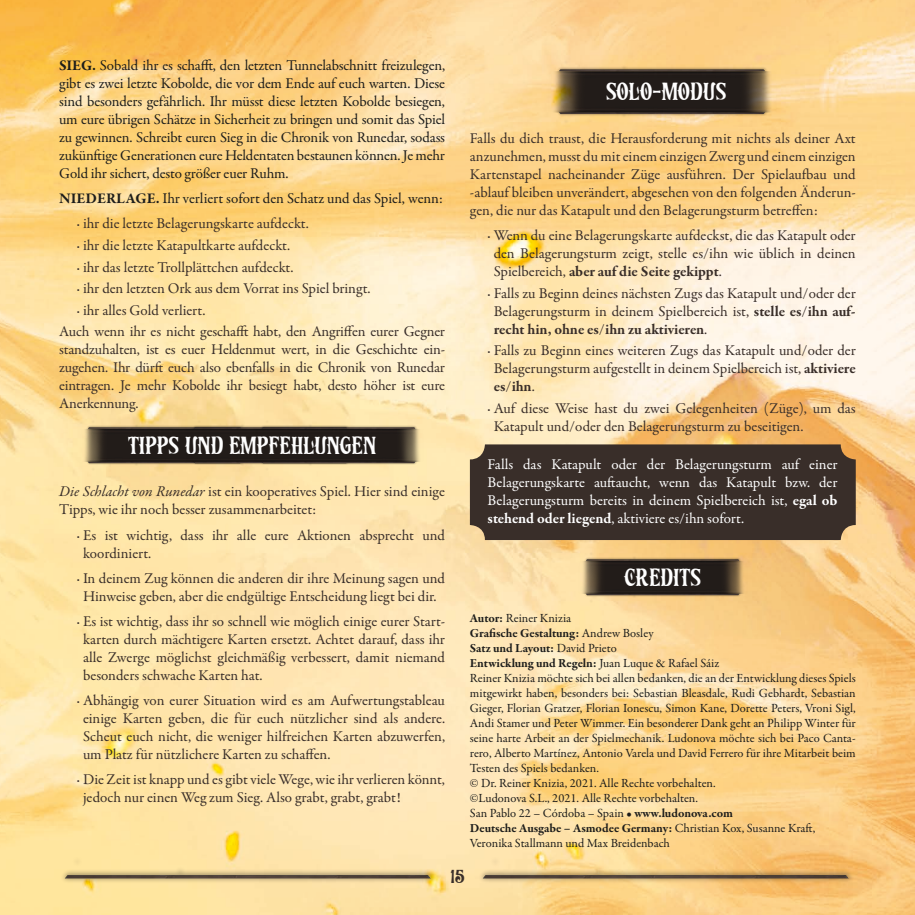
<style>
.page{position:relative;width:915px;height:915px;background:#fff}
.page>*{position:absolute;margin:0;border:0;box-sizing:border-box;transform-origin:0 0}
.Überschrift_1__Banne{font:22.5px "Cageworld";color:#fff}
.t1{font:17.5px "Cageworld";color:#392e29}
.Texto{font:15px/18px "Garamond Premr Pro";color:#392e29;text-align:justify}
.Texto-2{font:15px/18px "Garamond Premr Pro";letter-spacing:-.01em;color:#1d1d1b;text-align:justify}
.Fließtext{font:15px/18px "Garamond Premr Pro";letter-spacing:-.005em;color:#392e29;text-align:justify}
.Text_im_braunen_Kast{font:15px/18px "Garamond Premr Pro";color:#fff;text-align:justify}
.Texto-3{font:12.5px/15px "Garamond Premr Pro";color:#1d1d1b;text-align:justify}
.Texto-4{font:700 12.5px "Garamond Premr Pro";letter-spacing:-.005em;color:#1d1d1b}
.s1{font-weight:700}
.s2{font-style:italic}
.s3{font-weight:400}
</style>
<div class="page">
<img style="left:0;top:0;width:914px;height:914px">
<img style="left:59px;top:854px;width:378px;height:60px">
<img style="left:477px;top:854px;width:378px;height:60px">
<img style="left:80px;top:420px;width:106px;height:51px">
<img style="left:186px;top:420px;width:68px;height:51px">
<img style="left:254px;top:420px;width:170px;height:51px">
<img style="left:548px;top:59px;width:229px;height:66px">
<div style="left:469px;top:444px;width:386px;height:96px;background:#392e29;border-radius:15px"></div>
<img style="left:577px;top:551px;width:171px;height:52px">
<p class="Texto-2" style="left:59px;top:57px;width:387px"><span class="s1">SIEG.</span> Sobald ihr es schafft, den letzten Tunnelabschnitt freizulegen, gibt es zwei letzte Kobolde, die vor dem Ende auf euch warten. Diese sind besonders gefährlich. Ihr müsst diese letzten Kobolde besiegen, um eure übrigen Schätze in Sicherheit zu bringen und somit das Spiel zu gewinnen. Schreibt euren Sieg in die Chronik von Runedar, sodass zukünftige Generationen eure Heldentaten bestaunen können. Je mehr Gold ihr sichert, desto größer euer Ruhm.</p>
<p class="Texto-2" style="left:59px;top:190px;width:385px"><span class="s1">NIEDERLAGE.</span> Ihr verliert sofort den Schatz und das Spiel, wenn:</p>
<p class="Texto" style="left:77px;top:215px;width:233px">· ihr die letzte Belagerungskarte aufdeckt.</p>
<p class="Texto" style="left:77px;top:236px;width:214px">· ihr die letzte Katapultkarte aufdeckt.</p>
<p class="Texto" style="left:77px;top:258px;width:218px">· ihr das letzte Trollplättchen aufdeckt.</p>
<p class="Texto" style="left:77px;top:279px;width:295px">· ihr den letzten Ork aus dem Vorrat ins Spiel bringt.</p>
<p class="Texto" style="left:77px;top:301px;width:130px">· ihr alles Gold verliert.</p>
<p class="Texto" style="left:59px;top:323px;width:387px">Auch wenn ihr es nicht geschafft habt, den Angriffen eurer Gegner standzuhalten, ist es euer Heldenmut wert, in die Geschichte ein&shy;zugehen. Ihr dürft euch also ebenfalls in die Chronik von Runedar eintragen. Je mehr Kobolde ihr besiegt habt, desto höher ist eure Anerkennung.</p>
<p class="Überschrift_1__Banne" style="left:128px;top:434px;width:250px">TIPPS UND EMPFEHLUNGEN</p>
<p class="Texto" style="left:59px;top:483px;width:387px"><span class="s2">Die Schlacht von Runedar</span> ist ein kooperatives Spiel. Hier sind einige<br>Tipps, wie ihr noch besser zusammenarbeitet:</p>
<p class="Texto" style="left:83px;top:526px;width:363px;text-indent:-6px">· Es ist wichtig, dass ihr alle eure Aktionen absprecht und koordiniert.</p>
<p class="Texto" style="left:77px;top:569px;width:369px;text-align:center">· In deinem Zug können die anderen dir ihre Meinung sagen und<br>Hinweise geben, aber die endgültige Entscheidung liegt bei dir.</p>
<p class="Texto" style="left:83px;top:612px;width:363px;text-indent:-6px">· Es ist wichtig, dass ihr so schnell wie möglich einige eurer Start&shy;karten durch mächtigere Karten ersetzt. Achtet darauf, dass ihr alle Zwerge möglichst gleichmäßig verbessert, damit niemand besonders schwache Karten hat.</p>
<p class="Texto" style="left:83px;top:691px;width:363px;text-indent:-6px">· Abhängig von eurer Situation wird es am Aufwertungstableau einige Karten geben, die für euch nützlicher sind als andere.<br>Scheut euch nicht, die weniger hilfreichen Karten abzuwerfen, um Platz für nützlichere Karten zu schaffen.</p>
<p class="Texto" style="left:83px;top:770px;width:363px;text-indent:-6px">· Die Zeit ist knapp und es gibt viele Wege, wie ihr verlieren könnt, jedoch nur einen Weg zum Sieg. Also grabt, grabt, grabt!</p>
<p class="Überschrift_1__Banne" style="left:606px;top:80px;width:121px">SOLO-MODUS</p>
<p class="Fließtext" style="left:469px;top:129px;width:387px">Falls du dich traust, die Herausforderung mit nichts als deiner Axt anzunehmen, musst du mit einem einzigen Zwerg und einem einzigen Kartenstapel nacheinander Züge ausführen. Der Spielaufbau und -ablauf bleiben unverändert, abgesehen von den folgenden Änderun&shy;gen, die nur das Katapult und den Belagerungsturm betreffen:</p>
<p class="Texto" style="left:493px;top:226px;width:363px;text-indent:-6px">· Wenn du eine Belagerungskarte aufdeckst, die das Katapult oder den Belagerungsturm zeigt, stelle es/ihn wie üblich in deinen Spielbereich, <span class="s1">aber auf die Seite gekippt</span>.</p>
<p class="Texto" style="left:493px;top:284px;width:363px;text-indent:-6px">· Falls zu Beginn deines nächsten Zugs das Katapult und/oder der Belagerungsturm in deinem Spielbereich ist, <span class="s1">stelle es/ihn auf&shy;recht hin, ohne es/ihn zu aktivieren</span>.</p>
<p class="Texto" style="left:493px;top:342px;width:363px;text-indent:-6px">· Falls zu Beginn eines weiteren Zugs das Katapult und/oder der Belagerungsturm aufgestellt in deinem Spielbereich ist, <span class="s1">aktiviere es/ihn</span>.</p>
<p class="Texto" style="left:493px;top:399px;width:363px;text-indent:-6px">· Auf diese Weise hast du zwei Gelegenheiten (Züge), um das<br>Katapult und/oder den Belagerungsturm zu beseitigen.</p>
<p class="Text_im_braunen_Kast" style="left:487px;top:455px;width:351px">Falls das Katapult oder der Belagerungsturm auf einer Belagerungskarte auftaucht, wenn das Katapult bzw. der Belagerungsturm bereits in deinem Spielbereich ist, <span class="s1">egal ob stehend oder liegend</span>, aktiviere es/ihn sofort.</p>
<p class="Überschrift_1__Banne" style="left:624px;top:565px;width:78px">CREDITS</p>
<p class="Texto-3" style="left:469px;top:610px;width:103px"><span class="s1">Autor:</span> Reiner Knizia</p>
<p class="Texto-4" style="left:469px;top:624px;width:185px">Grafische Gestaltung: <span class="s3">Andrew Bosley</span></p>
<p class="Texto-4" style="left:469px;top:639px;width:148px">Satz und Layout: <span class="s3">David Prieto</span></p>
<p class="Texto-4" style="left:469px;top:654px;width:251px">Entwicklung und Regeln: <span class="s3">Juan Luque &amp; Rafael Sáiz</span></p>
<p class="Texto-3" style="left:469px;top:670px;width:387px">Reiner Knizia möchte sich bei allen bedanken, die an der Entwicklung dieses Spiels mitgewirkt haben, besonders bei: Sebastian Bleasdale, Rudi Gebhardt, Sebastian Gieger, Florian Gratzer, Florian Ionescu, Simon Kane, Dorette Peters, Vroni Sigl, Andi Stamer und Peter Wimmer. Ein besonderer Dank geht an Philipp Winter für seine harte Arbeit an der Spielmechanik. Ludonova möchte sich bei Paco Canta&shy;rero, Alberto Martínez, Antonio Varela und David Ferrero für ihre Mitarbeit beim Testen des Spiels bedanken.</p>
<p class="Texto-3" style="left:469px;top:775px;width:247px">© Dr. Reiner Knizia, 2021. Alle Rechte vorbehalten.</p>
<p class="Texto-3" style="left:469px;top:790px;width:229px">©Ludonova S.L., 2021. Alle Rechte vorbehalten.</p>
<p class="Texto-3" style="left:469px;top:805px;width:264px">San Pablo 22 – Córdoba – Spain • <span class="s1">www.ludonova.com</span></p>
<p class="Texto-4" style="left:469px;top:819px;width:347px">Deutsche Ausgabe – Asmodee Germany: <span class="s3">Christian Kox, Susanne Kraft,</span></p>
<p class="Texto-3" style="left:469px;top:835px;width:201px">Veronika Stallmann und Max Breidenbach</p>
<p class="t1" style="left:450px;top:867px;width:16px">15</p>
</div>
